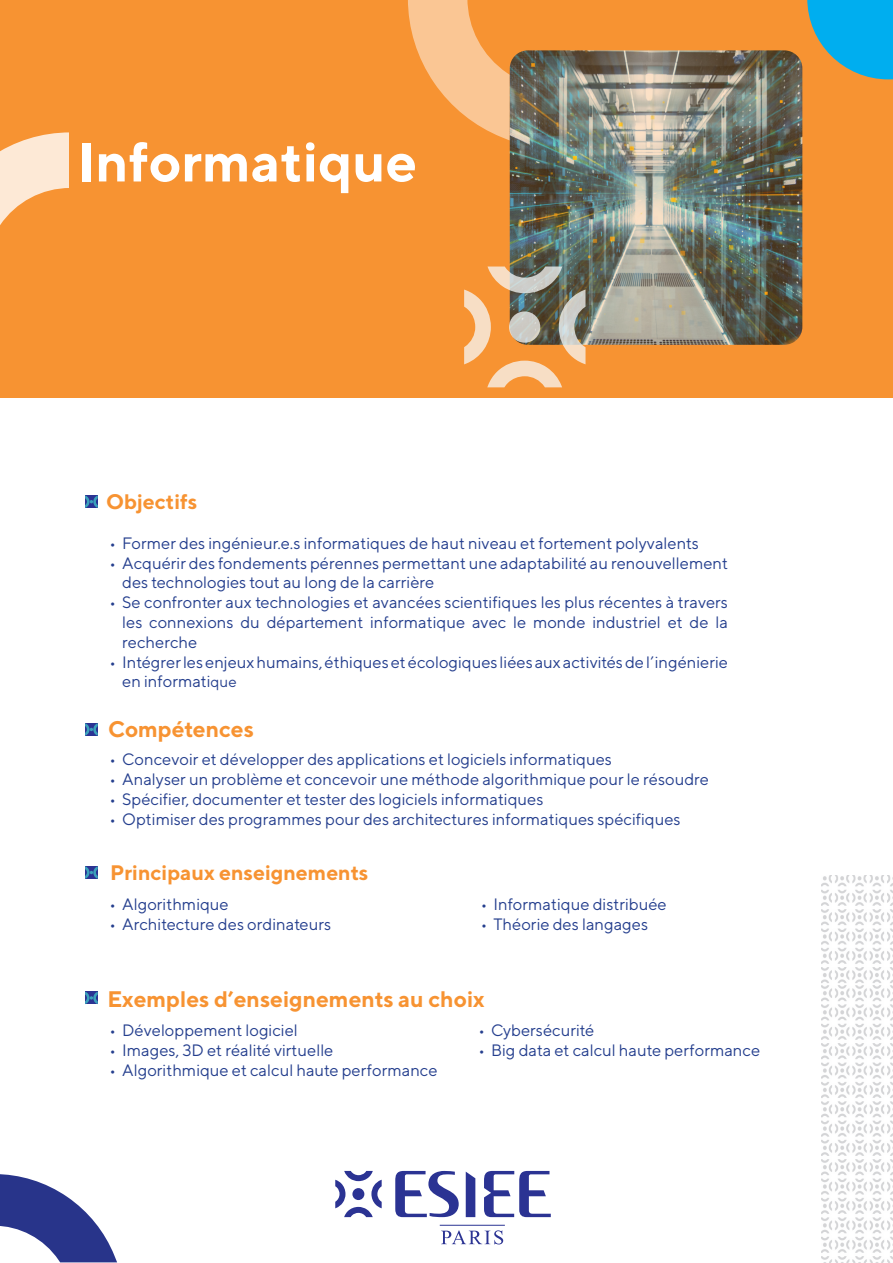
<style>
.page{position:relative;width:893px;height:1263px;background:#fff}
.page>*{position:absolute;margin:0;border:0;box-sizing:border-box;transform-origin:0 0}
.Filière_2021{font:700 55.5px "TT Norms";color:#fff}
.Objectifs_2021{font:700 22.5px "TT Norms";color:#f79332}
.Objectifs_2021-2{font:700 21px "TT Norms";color:#f79332}
.t1{font:16.5px/19.8px "TT Norms";color:#253f8e}
.s1{font-size:15px}
</style>
<div class="page">
<img style="left:822px;top:876px;width:71px;height:387px">
<svg style="left:441px;top:1230px;width:62px;height:14px"></svg>
<hr style="left:440px;top:1225px;width:65px;height:1px;background:#2b3393">
<svg style="left:395px;top:1171px;width:64px;height:46px"></svg>
<svg style="left:466px;top:1172px;width:9px;height:45px"></svg>
<svg style="left:484px;top:1171px;width:67px;height:46px"></svg>
<svg style="left:335px;top:1171px;width:47px;height:46px"></svg>
<div style="left:352px;top:1188px;width:12px;height:12px;background:#2b3393;border-radius:50%"></div>
<svg style="left:85px;top:495px;width:13px;height:13px"></svg>
<svg style="left:85px;top:866px;width:13px;height:13px"></svg>
<svg style="left:85px;top:992px;width:13px;height:12px"></svg>
<svg style="left:85px;top:723px;width:13px;height:13px"></svg>
<svg style="left:0;top:1174px;width:117px;height:88px"></svg>
<div style="left:0;top:0;width:893px;height:398px;background:#f79332"></div>
<svg style="left:0;top:132px;width:69px;height:93px"></svg>
<svg style="left:408px;top:0;width:102px;height:140px"></svg>
<img style="left:510px;top:50px;width:292px;height:295px">
<svg style="left:464px;top:266px;width:121px;height:121px"></svg>
<svg style="left:509px;top:311px;width:31px;height:32px"></svg>
<svg style="left:807px;top:0;width:86px;height:79px"></svg>
<p class="Filière_2021" style="left:77px;top:127px;width:341px">Informatique</p>
<p class="Objectifs_2021-2" style="left:106px;top:489px;width:93px">Objectifs</p>
<p class="t1" style="left:109px;top:533px;width:591px">• Former des ingénieur.e.s informatiques de haut niveau et fortement polyvalents</p>
<p class="t1" style="left:122px;top:552px;width:607px;text-indent:-13px">• Acquérir des fondements pérennes permettant une adaptabilité au renouvellement des technologies tout au long de la carrière</p>
<p class="t1" style="left:122px;top:592px;width:607px;text-align:justify;text-indent:-13px">• Se confronter aux technologies et avancées scientifiques les plus récentes à travers les connexions du département informatique avec le monde industriel et de la recherche</p>
<p class="t1" style="left:122px;top:651px;width:607px;text-indent:-13px">• Intégrer les enjeux humains, éthiques et écologiques liées aux activités de l’ingénierie en informati<span class="s1">que</span></p>
<p class="Objectifs_2021" style="left:108px;top:714px;width:147px">Compétences</p>
<p class="t1" style="left:109px;top:749px;width:504px">• Concevoir et développer des applications et logiciels informatiques</p>
<p class="t1" style="left:109px;top:769px;width:601px">• Analyser un problème et concevoir une méthode algorithmique pour le résoudre</p>
<p class="t1" style="left:109px;top:789px;width:435px">• Spécifier, documenter et tester des logiciels informatiques</p>
<p class="t1" style="left:109px;top:808px;width:573px">• Optimiser des programmes pour des architectures informatiques spécifiques</p>
<p class="Objectifs_2021-2" style="left:110px;top:859px;width:260px">Principaux enseignements</p>
<p class="t1" style="left:109px;top:894px;width:121px">• Algorithmique</p>
<p class="t1" style="left:109px;top:914px;width:223px">• Architecture des ordinateurs</p>
<p class="t1" style="left:481px;top:894px;width:188px">• Informatique distribuée</p>
<p class="t1" style="left:481px;top:914px;width:169px">• Théorie des langages</p>
<p class="Objectifs_2021" style="left:107px;top:984px;width:379px">Exemples d’enseignements au choix</p>
<p class="t1" style="left:109px;top:1020px;width:190px">• Développement logiciel</p>
<p class="t1" style="left:109px;top:1040px;width:225px">• Images, 3D et réalité virtuelle</p>
<p class="t1" style="left:109px;top:1059px;width:330px">• Algorithmique et calcul haute performance</p>
<p class="t1" style="left:478px;top:1020px;width:117px">• Cybersécurité</p>
<p class="t1" style="left:478px;top:1040px;width:283px">• Big data et calcul haute performance</p>
</div>
